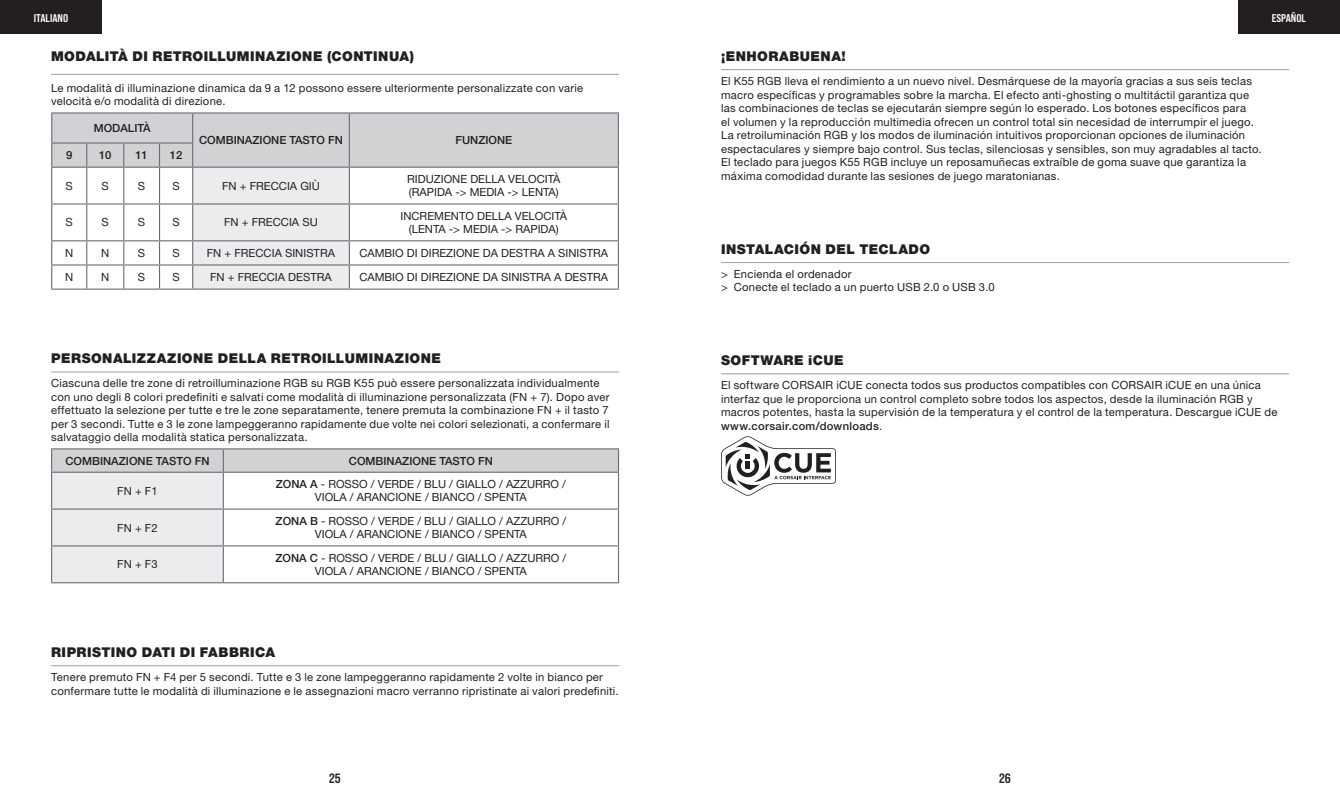
<style>
.page{position:relative;width:1340px;height:810px;background:#fff}
.page>*{position:absolute;margin:0;border:0;box-sizing:border-box;transform-origin:0 0}
.t1{font:900 13.5px "Helvetica Neue LT Pro";letter-spacing:.035em;color:#231f20}
.t2{font:13.5px "Bebas Neue Pro Sm E Bd";color:#231f20}
.t3{font:11.25px/13.5px "Helvetica Neue LT Pro";letter-spacing:.02em;color:#231f20}
.t4{font:11.25px/13.5px "Helvetica Neue LT Pro";color:#231f20;text-align:center}
.t5{font:500 11.25px "Helvetica Neue LT Pro";color:#231f20}
.t6{font:11.25px "Bebas Neue Pro Sm E Bd";color:#fff}
.s1{font-weight:500}
</style>
<div class="page">
<div style="left:1237px;top:0;width:102px;height:34px;background:#231f20"></div>
<div style="left:0;top:0;width:102px;height:34px;background:#231f20"></div>
<hr style="left:51px;top:665px;width:568px;height:1px;background:#a8a9ad">
<hr style="left:51px;top:74px;width:568px;height:1px;background:#a8a9ad">
<hr style="left:124px;top:289px;width:35px;height:1px;background:#6c6d70">
<hr style="left:159px;top:289px;width:34px;height:1px;background:#6c6d70">
<hr style="left:193px;top:112px;width:156px;height:2px;background:#6c6d70">
<hr style="left:349px;top:112px;width:270px;height:2px;background:#6c6d70">
<hr style="left:193px;top:289px;width:156px;height:1px;background:#6c6d70">
<hr style="left:349px;top:289px;width:270px;height:1px;background:#6c6d70">
<hr style="left:51px;top:112px;width:36px;height:2px;background:#6c6d70">
<hr style="left:87px;top:112px;width:37px;height:2px;background:#6c6d70">
<hr style="left:124px;top:112px;width:35px;height:2px;background:#6c6d70">
<hr style="left:159px;top:112px;width:34px;height:2px;background:#6c6d70">
<svg style="left:51px;top:113px;width:568px;height:176px"></svg>
<hr style="left:51px;top:289px;width:36px;height:1px;background:#6c6d70">
<hr style="left:87px;top:289px;width:37px;height:1px;background:#6c6d70">
<hr style="left:51px;top:371px;width:568px;height:2px;background:#a8a9ad">
<hr style="left:51px;top:448px;width:172px;height:1px;background:#6c6d70">
<hr style="left:223px;top:448px;width:396px;height:1px;background:#6c6d70">
<svg style="left:51px;top:449px;width:568px;height:133px"></svg>
<hr style="left:51px;top:473px;width:1px;height:36px;background:#6c6d70">
<hr style="left:618px;top:473px;width:1px;height:36px;background:#6c6d70">
<hr style="left:51px;top:510px;width:1px;height:35px;background:#6c6d70">
<hr style="left:618px;top:510px;width:1px;height:35px;background:#6c6d70">
<hr style="left:51px;top:546px;width:1px;height:36px;background:#6c6d70">
<hr style="left:618px;top:546px;width:1px;height:36px;background:#6c6d70">
<hr style="left:51px;top:582px;width:172px;height:1px;background:#6c6d70">
<hr style="left:223px;top:582px;width:396px;height:1px;background:#6c6d70">
<hr style="left:721px;top:69px;width:567px;height:1px;background:#a8a9ad">
<hr style="left:721px;top:262px;width:567px;height:1px;background:#a8a9ad">
<hr style="left:721px;top:373px;width:567px;height:1px;background:#a8a9ad">
<svg style="left:721px;top:436px;width:115px;height:60px"></svg>
<p class="t6" style="left:34px;top:11px;width:36px">ITALIANO</p>
<p class="t6" style="left:1271px;top:11px;width:36px">ESPAÑOL</p>
<p class="t1" style="left:51px;top:48px;width:364px">MODALITÀ DI RETROILLUMINAZIONE (CONTINUA)</p>
<p class="t3" style="left:51px;top:81px;width:534px">Le modalità di illuminazione dinamica da 9 a 12 possono essere ulteriormente personalizzate con varie velocità e/o modalità di direzione.</p>
<p class="t5" style="left:94px;top:121px;width:58px">MODALITÀ</p>
<p class="t5" style="left:199px;top:133px;width:145px">COMBINAZIONE TASTO FN</p>
<p class="t5" style="left:455px;top:133px;width:58px">FUNZIONE</p>
<p class="t5" style="left:66px;top:148px;width:8px">9</p>
<p class="t5" style="left:99px;top:148px;width:14px">10</p>
<p class="t5" style="left:135px;top:148px;width:14px">11</p>
<p class="t5" style="left:170px;top:148px;width:14px">12</p>
<p class="t3" style="left:66px;top:179px;width:9px">S</p>
<p class="t3" style="left:102px;top:179px;width:9px">S</p>
<p class="t3" style="left:138px;top:179px;width:9px">S</p>
<p class="t3" style="left:172px;top:179px;width:9px">S</p>
<p class="t4" style="left:222px;top:179px;width:99px">FN + FRECCIA GIÙ</p>
<p class="t4" style="left:407px;top:172px;width:155px;text-align:left">RIDUZIONE DELLA VELOCITÀ (RAPIDA -&gt; MEDIA -&gt; LENTA)</p>
<p class="t3" style="left:66px;top:215px;width:9px">S</p>
<p class="t3" style="left:102px;top:215px;width:9px">S</p>
<p class="t3" style="left:138px;top:215px;width:9px">S</p>
<p class="t3" style="left:172px;top:215px;width:9px">S</p>
<p class="t4" style="left:224px;top:215px;width:95px">FN + FRECCIA SU</p>
<p class="t4" style="left:400px;top:209px;width:168px">INCREMENTO DELLA VELOCITÀ (LENTA -&gt; MEDIA -&gt; RAPIDA)</p>
<p class="t3" style="left:65px;top:246px;width:10px">N</p>
<p class="t3" style="left:101px;top:246px;width:10px">N</p>
<p class="t3" style="left:138px;top:246px;width:9px">S</p>
<p class="t3" style="left:172px;top:246px;width:9px">S</p>
<p class="t4" style="left:207px;top:246px;width:130px">FN + FRECCIA SINISTRA</p>
<p class="t4" style="left:359px;top:246px;width:250px">CAMBIO DI DIREZIONE DA DESTRA A SINISTRA</p>
<p class="t3" style="left:65px;top:270px;width:10px">N</p>
<p class="t3" style="left:101px;top:270px;width:10px">N</p>
<p class="t3" style="left:138px;top:270px;width:9px">S</p>
<p class="t3" style="left:172px;top:270px;width:9px">S</p>
<p class="t4" style="left:210px;top:270px;width:123px">FN + FRECCIA DESTRA</p>
<p class="t4" style="left:359px;top:270px;width:250px">CAMBIO DI DIREZIONE DA SINISTRA A DESTRA</p>
<p class="t1" style="left:51px;top:350px;width:391px">PERSONALIZZAZIONE DELLA RETROILLUMINAZIONE</p>
<p class="t3" style="left:51px;top:376px;width:560px">Ciascuna delle tre zone di retroilluminazione RGB su RGB K55 può essere personalizzata individualmente con uno degli 8 colori predefiniti e salvati come modalità di illuminazione personalizzata (FN + 7). Dopo aver effettuato la selezione per tutte e tre le zone separatamente, tenere premuta la combinazione FN + il tasto 7 per 3 secondi. Tutte e 3 le zone lampeggeranno rapidamente due volte nei colori selezionati, a confermare il salvataggio della modalità statica personalizzata.</p>
<p class="t5" style="left:65px;top:454px;width:146px">COMBINAZIONE TASTO FN</p>
<p class="t5" style="left:349px;top:454px;width:146px">COMBINAZIONE TASTO FN</p>
<p class="t3" style="left:117px;top:484px;width:42px">FN + F1</p>
<p class="t4" style="left:276px;top:477px;width:292px"><span class="s1">ZONA A</span> - ROSSO / VERDE / BLU / GIALLO / AZZURRO /<br>VIOLA / ARANCIONE / BIANCO / SPENTA</p>
<p class="t3" style="left:117px;top:521px;width:42px">FN + F2</p>
<p class="t4" style="left:276px;top:514px;width:292px"><span class="s1">ZONA B</span> - ROSSO / VERDE / BLU / GIALLO / AZZURRO /<br>VIOLA / ARANCIONE / BIANCO / SPENTA</p>
<p class="t3" style="left:117px;top:557px;width:42px">FN + F3</p>
<p class="t4" style="left:275px;top:551px;width:292px"><span class="s1">ZONA C</span> - ROSSO / VERDE / BLU / GIALLO / AZZURRO /<br>VIOLA / ARANCIONE / BIANCO / SPENTA</p>
<p class="t1" style="left:51px;top:644px;width:226px">RIPRISTINO DATI DI FABBRICA</p>
<p class="t3" style="left:51px;top:670px;width:569px">Tenere premuto FN + F4 per 5 secondi. Tutte e 3 le zone lampeggeranno rapidamente 2 volte in bianco per confermare tutte le modalità di illuminazione e le assegnazioni macro verranno ripristinate ai valori predefiniti.</p>
<p class="t1" style="left:721px;top:48px;width:126px">¡ENHORABUENA!</p>
<p class="t3" style="left:721px;top:74px;width:542px">El K55 RGB lleva el rendimiento a un nuevo nivel. Desmárquese de la mayoría gracias a sus seis teclas macro específicas y programables sobre la marcha. El efecto anti-ghosting o multitáctil garantiza que las combinaciones de teclas se ejecutarán siempre según lo esperado. Los botones específicos para<br>el volumen y la reproducción multimedia ofrecen un control total sin necesidad de interrumpir el juego.<br>La retroiluminación RGB y los modos de iluminación intuitivos proporcionan opciones de iluminación espectaculares y siempre bajo control. Sus teclas, silenciosas y sensibles, son muy agradables al tacto.<br>El teclado para juegos K55 RGB incluye un reposamuñecas extraíble de goma suave que garantiza la máxima comodidad durante las sesiones de juego maratonianas.</p>
<p class="t1" style="left:721px;top:241px;width:211px">INSTALACIÓN DEL TECLADO</p>
<p class="t3" style="left:721px;top:267px;width:275px">&gt; Encienda el ordenador<br>&gt; Conecte el teclado a un puerto USB 2.0 o USB 3.0</p>
<p class="t1" style="left:721px;top:352px;width:124px">SOFTWARE iCUE</p>
<p class="t3" style="left:721px;top:378px;width:558px">El software CORSAIR iCUE conecta todos sus productos compatibles con CORSAIR iCUE en una única interfaz que le proporciona un control completo sobre todos los aspectos, desde la iluminación RGB y macros potentes, hasta la supervisión de la temperatura y el control de la temperatura. Descargue iCUE de <span class="s1">www.corsair.com/downloads</span>.</p>
<p class="t2" style="left:329px;top:771px;width:13px">25</p>
<p class="t2" style="left:999px;top:771px;width:13px">26</p>
</div>
